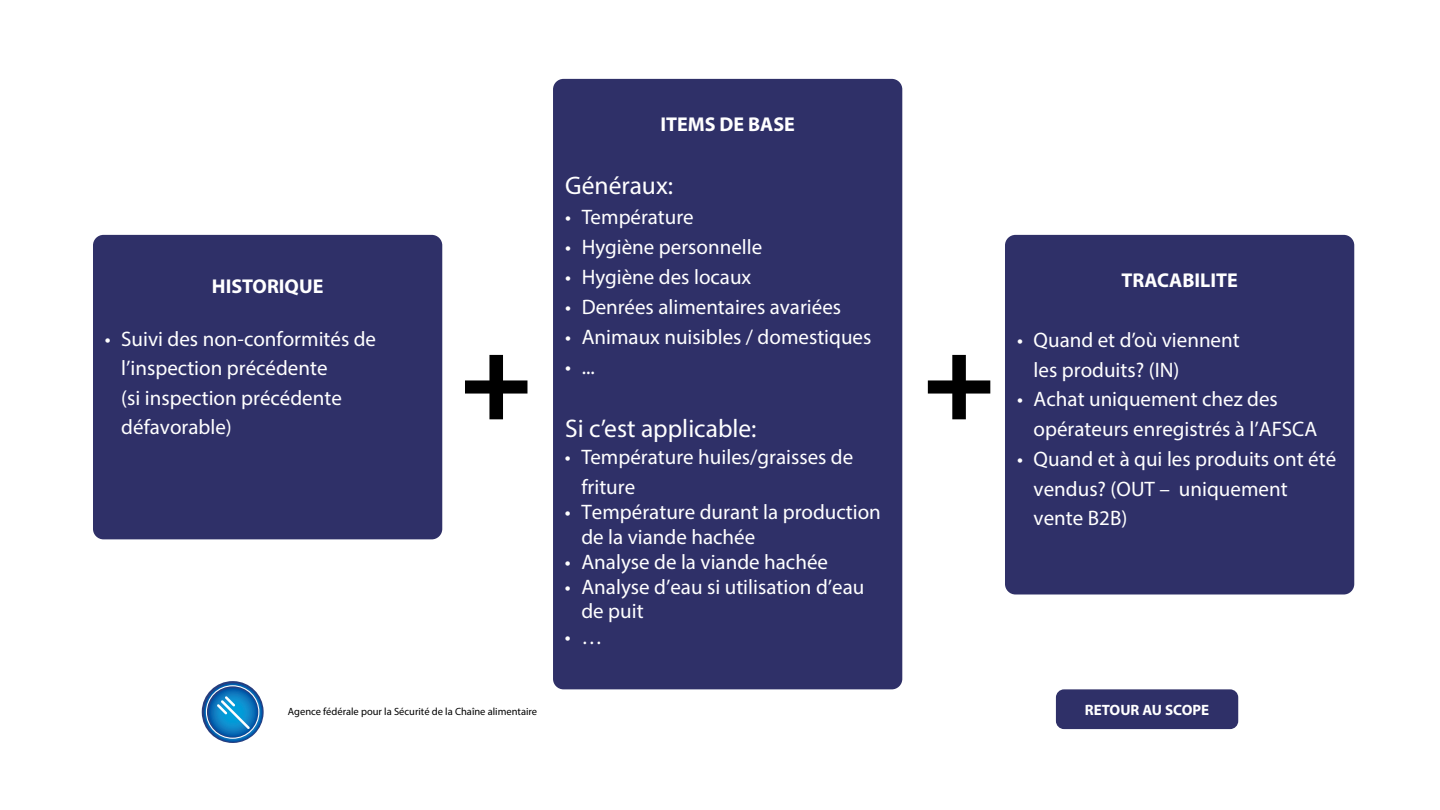
<style>
.page{position:relative;width:1440px;height:810px;background:#fff}
.page>*{position:absolute;margin:0;border:0;box-sizing:border-box;transform-origin:0 0}
.t1{font:25.5px "Myriad Pro";color:#fff}
.t2{font:21px/29.5px "Myriad Pro";color:#fff}
.t3{font:700 20.02px "Myriad Pro";color:#fff}
.t4{font:700 15px "Myriad Pro";color:#fff}
.t5{font:10.5px "Myriad Pro";color:#000}
</style>
<div class="page">
<div style="left:93px;top:235px;width:349px;height:304px;background:#2f3068;border-radius:10px"></div>
<div style="left:553px;top:79px;width:349px;height:610px;background:#2f3068;border-radius:10px"></div>
<div style="left:1005px;top:235px;width:349px;height:360px;background:#2f3068;border-radius:10px"></div>
<svg style="left:465px;top:355px;width:62px;height:64px"></svg>
<svg style="left:928px;top:355px;width:62px;height:64px"></svg>
<div style="left:1056px;top:689px;width:182px;height:40px;background:#2f3068;border-radius:8px"></div>
<svg style="left:202px;top:681px;width:62px;height:62px"></svg>
<p class="t3" style="left:212px;top:273px;width:113px">HISTORIQUE</p>
<p class="t2" style="left:121px;top:323px;width:256px;text-indent:-17px">• Suivi des non-conformités de l’inspection précédente<br>(si inspection précédente défavorable)</p>
<p class="t3" style="left:660px;top:111px;width:136px">ITEMS DE BASE</p>
<p class="t1" style="left:565px;top:170px;width:109px">Généraux:</p>
<p class="t2" style="left:565px;top:202px;width:130px">• Température</p>
<p class="t2" style="left:565px;top:232px;width:199px">• Hygiène personnelle</p>
<p class="t2" style="left:565px;top:262px;width:188px">• Hygiène des locaux</p>
<p class="t2" style="left:565px;top:292px;width:278px">• Denrées alimentaires avariées</p>
<p class="t2" style="left:565px;top:322px;width:308px">• Animaux nuisibles / domestiques</p>
<p class="t2" style="left:565px;top:352px;width:31px">• ...</p>
<p class="t1" style="left:565px;top:413px;width:193px">Si c’est applicable:</p>
<p class="t2" style="left:581px;top:442px;width:273px;line-height:30px;text-indent:-17px">• Température huiles/graisses de friture</p>
<p class="t2" style="left:581px;top:500px;width:301px;line-height:24.3px;text-indent:-17px">• Température durant la production de la viande hachée</p>
<p class="t2" style="left:565px;top:547px;width:265px">• Analyse de la viande hachée</p>
<p class="t2" style="left:581px;top:574px;width:284px;line-height:24.3px;text-indent:-17px">• Analyse d’eau si utilisation d’eau de puit</p>
<p class="t2" style="left:565px;top:622px;width:39px">• …</p>
<p class="t3" style="left:1121px;top:267px;width:118px">TRACABILITE</p>
<p class="t2" style="left:1034px;top:325px;width:208px;line-height:30px;text-indent:-17px">• Quand et d’où viennent les produits? (IN)</p>
<p class="t2" style="left:1034px;top:384px;width:285px;line-height:30px;text-indent:-17px">• Achat uniquement chez des opérateurs enregistrés à l’AFSCA</p>
<p class="t2" style="left:1034px;top:444px;width:304px;text-indent:-17px">• Quand et à qui les produits ont été vendus? (OUT – uniquement vente B2B)</p>
<p class="t5" style="left:288px;top:705px;width:251px">Agence fédérale pour la Sécurité de la Chaîne alimentaire</p>
<p class="t4" style="left:1085px;top:700px;width:126px">RETOUR AU SCOPE</p>
</div>
